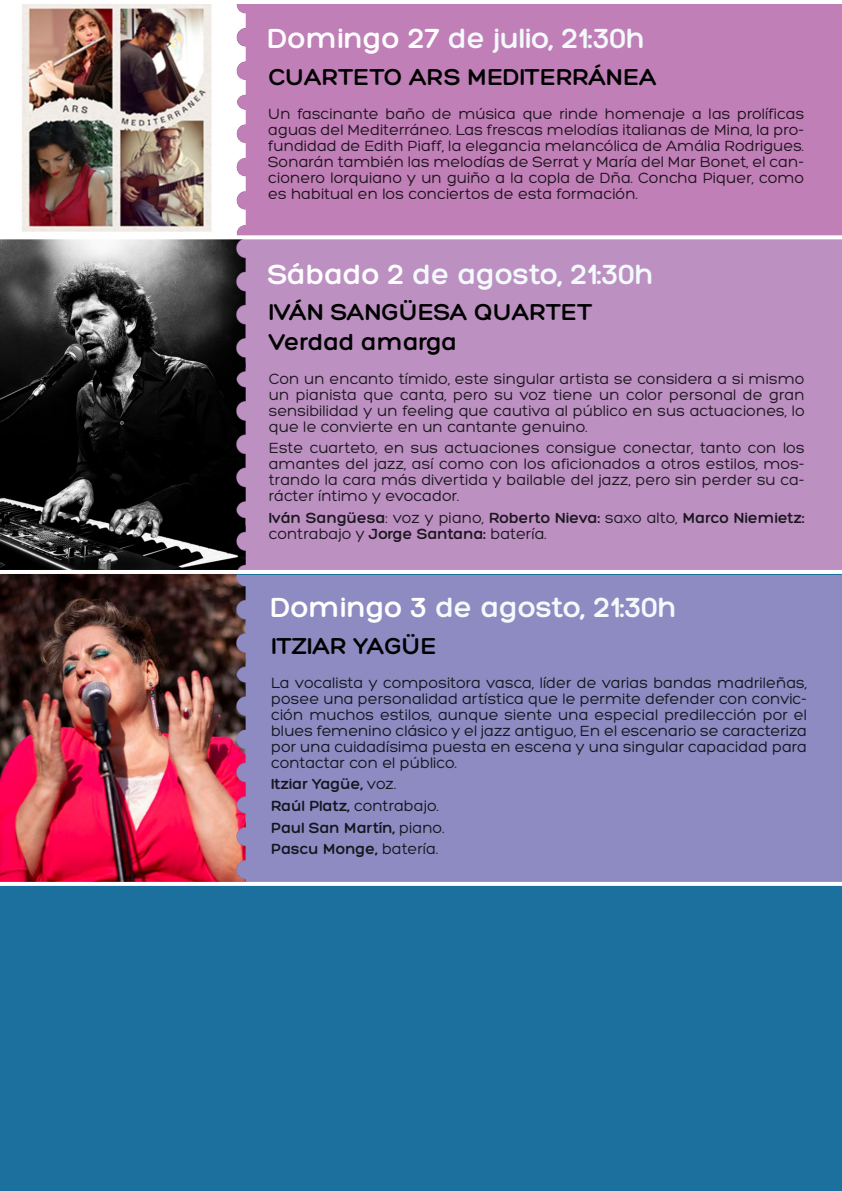
<style>
.page{position:relative;width:842px;height:1191px;background:#fff}
.page>*{position:absolute;margin:0;border:0;box-sizing:border-box;transform-origin:0 0}
.t1{font:700 30px "Hero";color:#f3fafb}
.t2{font:700 25px "Hero";color:#000}
.t3{font:16px/16px "Hero";color:#000001;text-align:justify}
.t4{font:700 16px/21.7px "Hero";color:#000001}
.s1{color:#fff}
.s2{font-weight:400}
</style>
<div class="page">
<div style="left:0;top:422px;width:842px;height:769px;background:#1c709e"></div>
<div style="left:0;top:0;width:842px;height:235px;background:#c07fb6"></div>
<div style="left:0;top:235px;width:842px;height:337px;background:#bc91c2"></div>
<div style="left:0;top:575px;width:842px;height:307px;background:#8e8bc2"></div>
<img style="left:0;top:4px;width:259px;height:566px">
<img style="left:0;top:574px;width:246px;height:308px">
<svg style="left:0;top:235px;width:842px;height:4px;background:#faf7fa"></svg>
<hr style="left:0;top:0;width:842px;height:4px;background:#fff">
<hr style="left:0;top:570px;width:842px;height:4px;background:#fff">
<svg style="left:0;top:882px;width:842px;height:4px;background:#f9fbfc"></svg>
<p class="t1" style="left:268px;top:23px;width:379px"><span class="s1">Domingo 27</span> de julio, 21:30h</p>
<p class="t2" style="left:269px;top:63px;width:390px">CUARTETO ARS MEDITERRÁNEA</p>
<p class="t3" style="left:268px;top:105px;width:537px">Un fascinante baño de música que rinde homenaje a las prolíficas aguas del Mediterráneo. Las frescas melodías italianas de Mina, la pro&shy;fundidad de Edith Piaff, la elegancia melancólica de Amália Rodrigues.<br>Sonarán también las melodías de Serrat y María del Mar Bonet, el can&shy;cionero lorquiano y un guiño a la copla de Dña. Concha Piquer, como es habitual en los conciertos de esta formación.</p>
<p class="t1" style="left:268px;top:258px;width:388px"><span class="s1">Sábado 2</span> de agosto, 21:30h</p>
<p class="t2" style="left:269px;top:298px;width:325px">IVÁN SANGÜESA QUARTET</p>
<p class="t2" style="left:269px;top:328px;width:190px">Verdad amarga</p>
<p class="t3" style="left:269px;top:370px;width:537px">Con un encanto tímido, este singular artista se considera a si mismo un pianista que canta, pero su voz tiene un color personal de gran sensibilidad y un feeling que cautiva al público en sus actuaciones, lo que le convierte en un cantante genuino.</p>
<p class="t3" style="left:269px;top:440px;width:537px">Este cuarteto, en sus actuaciones consigue conectar, tanto con los amantes del jazz, así como con los aficionados a otros estilos, mos&shy;trando la cara más divertida y bailable del jazz, pero sin perder su ca&shy;rácter íntimo y evocador.</p>
<p class="t4" style="left:269px;top:510px;width:537px;line-height:16px">Iván Sangüesa<span class="s2">: voz y piano,</span> Roberto Nieva: <span class="s2">saxo alto,</span> Marco Niemietz: <span class="s2">contrabajo y</span> Jorge Santana: <span class="s2">batería.</span></p>
<p class="t1" style="left:271px;top:591px;width:408px"><span class="s1">Domingo 3</span> de agosto, 21:30h</p>
<p class="t2" style="left:272px;top:632px;width:167px">ITZIAR YAGÜE</p>
<p class="t3" style="left:271px;top:674px;width:537px">La vocalista y compositora vasca, líder de varias bandas madrileñas, posee una personalidad artística que le permite defender con convic&shy;ción muchos estilos, aunque siente una especial predilección por el blues femenino clásico y el jazz antiguo, En el escenario se caracteriza por una cuidadísima puesta en escena y una singular capacidad para contactar con el público.</p>
<p class="t4" style="left:271px;top:774px;width:175px">Itziar Yagüe, <span class="s2">voz.<br></span>Raúl Platz, <span class="s2">contrabajo.<br></span>Paul San Martín, <span class="s2">piano.<br></span>Pascu Monge, <span class="s2">batería.</span></p>
</div>
